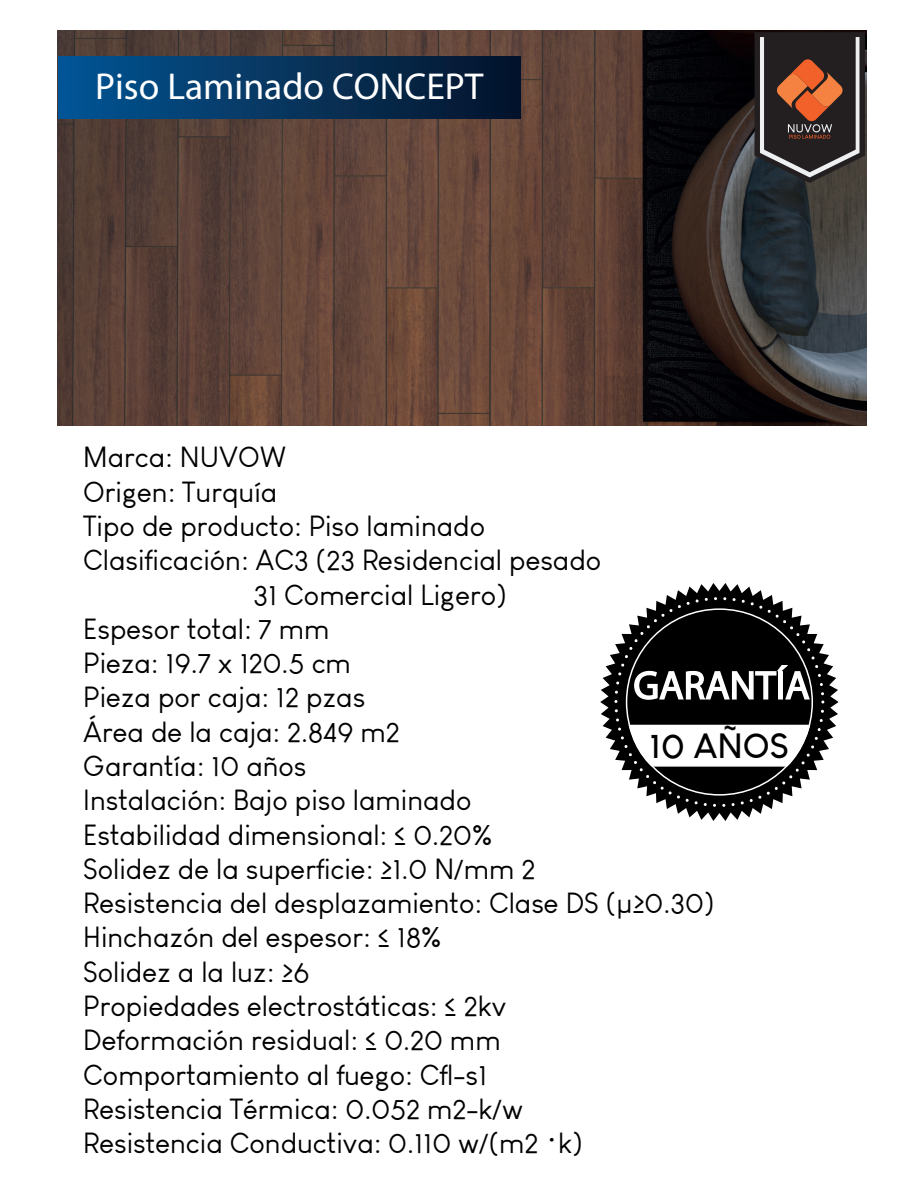
<style>
.page{position:relative;width:918px;height:1188px;background:#fff}
.page>*{position:absolute;margin:0;border:0;box-sizing:border-box;transform-origin:0 0}
.t1{font:37.5px "Myriad Pro";color:#fff}
.t2{font:700 34.35px "Louis George Cafe";color:#000001}
.t3{font:28.65px "Louis George Cafe";color:#000001}
</style>
<div class="page">
<img style="left:58px;top:30px;width:809px;height:396px">
<svg style="left:600px;top:583px;width:239px;height:238px"></svg>
<svg style="left:614px;top:597px;width:210px;height:210px;fill:#020202"></svg>
<svg style="left:626px;top:608px;width:187px;height:188px"></svg>
<svg style="left:755px;top:32px;width:110px;height:151px;background:#523e37"></svg>
<div style="left:58px;top:57px;width:462px;height:62px;background:linear-gradient(to right,#035694,#061429)"></div>
<h1 class="t1" style="left:95px;top:63px;width:390px">Piso Laminado CONCEPT</h1>
<p class="t3" style="left:83px;top:440px;width:204px">Marca: NUVOW</p>
<p class="t3" style="left:83px;top:475px;width:195px">Origen: Turquía</p>
<p class="t3" style="left:83px;top:509px;width:403px">Tipo de producto: Piso laminado</p>
<p class="t3" style="left:83px;top:543px;width:519px">Clasificación: AC3 (23 Residencial pesado</p>
<p class="t3" style="left:253px;top:577px;width:255px">31 Comercial Ligero)</p>
<p class="t3" style="left:83px;top:612px;width:248px">Espesor total: 7 mm</p>
<p class="t3" style="left:83px;top:646px;width:269px">Pieza: 19.7 x 120.5 cm</p>
<p class="t3" style="left:83px;top:680px;width:283px">Pieza por caja: 12 pzas</p>
<p class="t3" style="left:83px;top:715px;width:318px">Área de la caja: 2.849 m2</p>
<p class="t3" style="left:83px;top:749px;width:225px">Garantía: 10 años</p>
<p class="t3" style="left:83px;top:783px;width:390px">Instalación: Bajo piso laminado</p>
<p class="t3" style="left:83px;top:818px;width:410px">Estabilidad dimensional: ≤ 0.20%</p>
<p class="t3" style="left:83px;top:852px;width:454px">Solidez de la superficie: ≥1.0 N/mm 2</p>
<p class="t3" style="left:83px;top:886px;width:633px">Resistencia del desplazamiento: Clase DS (µ≥0.30)</p>
<p class="t3" style="left:83px;top:920px;width:360px">Hinchazón del espesor: ≤ 18%</p>
<p class="t3" style="left:83px;top:955px;width:228px">Solidez a la luz: ≥6</p>
<p class="t3" style="left:83px;top:989px;width:424px">Propiedades electrostáticas: ≤ 2kv</p>
<p class="t3" style="left:83px;top:1023px;width:419px">Deformación residual: ≤ 0.20 mm</p>
<p class="t3" style="left:83px;top:1058px;width:405px">Comportamiento al fuego: Cfl-s1</p>
<p class="t3" style="left:83px;top:1092px;width:441px">Resistencia Térmica: 0.052 m2-k/w</p>
<p class="t3" style="left:83px;top:1126px;width:501px">Resistencia Conductiva: 0.110 w/(m2 •k)</p>
<p class="t2" style="left:649px;top:724px;width:141px">10 AÑOS</p>
</div>
